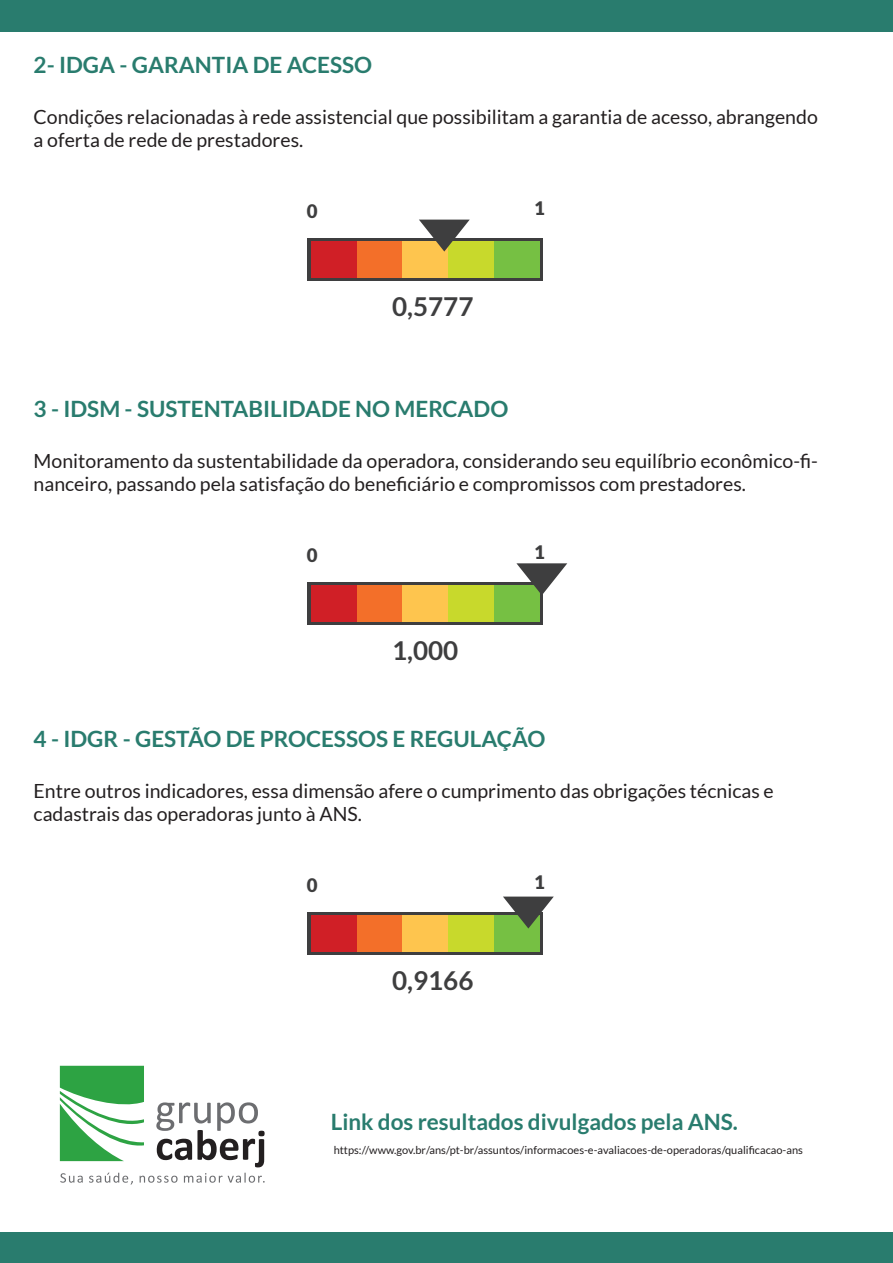
<style>
.page{position:relative;width:893px;height:1263px;background:#fff}
.page>*{position:absolute;margin:0;border:0;box-sizing:border-box;transform-origin:0 0}
.t1{font:700 26.1px "Lato";color:#3e3e3f}
.t2{font:700 22.5px "Lato";color:#297c6e}
.t3{font:19.5px/23.4px "Lato";color:#231f20}
.t4{font:900 18.6px "Lato";color:#3e3e3f}
.t5{font:11.1px "Lato";color:#231f20}
</style>
<div class="page">
<div style="left:0;top:1233px;width:892px;height:30px;background:#297c6e"></div>
<div style="left:0;top:0;width:893px;height:32px;background:#297c6e"></div>
<div style="left:308px;top:238px;width:235px;height:43px;background:linear-gradient(to right,#3e3e3f,#3e3e3f)"></div>
<div style="left:311px;top:242px;width:46px;height:36px;background:#d01f26"></div>
<div style="left:357px;top:242px;width:45px;height:36px;background:#f36f29"></div>
<div style="left:402px;top:242px;width:46px;height:36px;background:#fec54e"></div>
<div style="left:448px;top:242px;width:46px;height:36px;background:#c8d92c"></div>
<div style="left:494px;top:242px;width:46px;height:36px;background:#76c043"></div>
<svg style="left:419px;top:220px;width:51px;height:32px"></svg>
<div style="left:308px;top:582px;width:235px;height:43px;background:#3e3e3f"></div>
<div style="left:311px;top:585px;width:46px;height:37px;background:#d01f26"></div>
<div style="left:357px;top:585px;width:45px;height:37px;background:#f36f29"></div>
<div style="left:402px;top:585px;width:46px;height:37px;background:#fec54e"></div>
<div style="left:448px;top:585px;width:46px;height:37px;background:#c8d92c"></div>
<div style="left:494px;top:585px;width:46px;height:37px;background:#76c043"></div>
<svg style="left:516px;top:563px;width:51px;height:31px"></svg>
<div style="left:308px;top:912px;width:235px;height:43px;background:#3e3e3f"></div>
<div style="left:311px;top:915px;width:46px;height:37px;background:#d01f26"></div>
<div style="left:357px;top:915px;width:45px;height:37px;background:#f36f29"></div>
<div style="left:402px;top:915px;width:46px;height:37px;background:#fec54e"></div>
<div style="left:448px;top:915px;width:46px;height:37px;background:#c8d92c"></div>
<div style="left:494px;top:915px;width:46px;height:37px;background:#76c043"></div>
<svg style="left:503px;top:896px;width:51px;height:32px"></svg>
<svg style="left:60px;top:1066px;width:84px;height:95px"></svg>
<svg style="left:156px;top:1102px;width:109px;height:65px"></svg>
<svg style="left:60px;top:1173px;width:23px;height:10px"></svg>
<svg style="left:89px;top:1172px;width:44px;height:12px"></svg>
<svg style="left:140px;top:1176px;width:38px;height:7px"></svg>
<svg style="left:184px;top:1173px;width:81px;height:10px"></svg>
<p class="t2" style="left:34px;top:52px;width:340px">2- IDGA - GARANTIA DE ACESSO</p>
<p class="t3" style="left:34px;top:105px;width:786px">Condições relacionadas à rede assistencial que possibilitam a garantia de acesso, abrangendo a oferta de rede de prestadores.</p>
<p class="t4" style="left:307px;top:200px;width:12px">0</p>
<p class="t4" style="left:534px;top:197px;width:12px">1</p>
<h1 class="t1" style="left:392px;top:291px;width:83px">0,5777</h1>
<p class="t2" style="left:34px;top:396px;width:476px">3 - IDSM - SUSTENTABILIDADE NO MERCADO</p>
<p class="t3" style="left:34px;top:449px;width:786px">Monitoramento da sustentabilidade da operadora, considerando seu equilíbrio econômico-fi&shy;nanceiro, passando pela satisfação do beneficiário e compromissos com prestadores.</p>
<p class="t4" style="left:307px;top:544px;width:12px">0</p>
<p class="t4" style="left:534px;top:541px;width:12px">1</p>
<h1 class="t1" style="left:392px;top:635px;width:68px">1,000</h1>
<p class="t2" style="left:34px;top:726px;width:513px">4 - IDGR - GESTÃO DE PROCESSOS E REGULAÇÃO</p>
<p class="t3" style="left:34px;top:779px;width:742px">Entre outros indicadores, essa dimensão afere o cumprimento das obrigações técnicas e cadastrais das operadoras junto à ANS.</p>
<p class="t4" style="left:307px;top:874px;width:12px">0</p>
<p class="t4" style="left:534px;top:871px;width:12px">1</p>
<h1 class="t1" style="left:392px;top:965px;width:83px">0,9166</h1>
<p class="t2" style="left:331px;top:1109px;width:409px">Link dos resultados divulgados pela ANS.</p>
<p class="t5" style="left:334px;top:1144px;width:471px">https://www.gov.br/ans/pt-br/assuntos/informacoes-e-avaliacoes-de-operadoras/qualificacao-ans</p>
</div>
